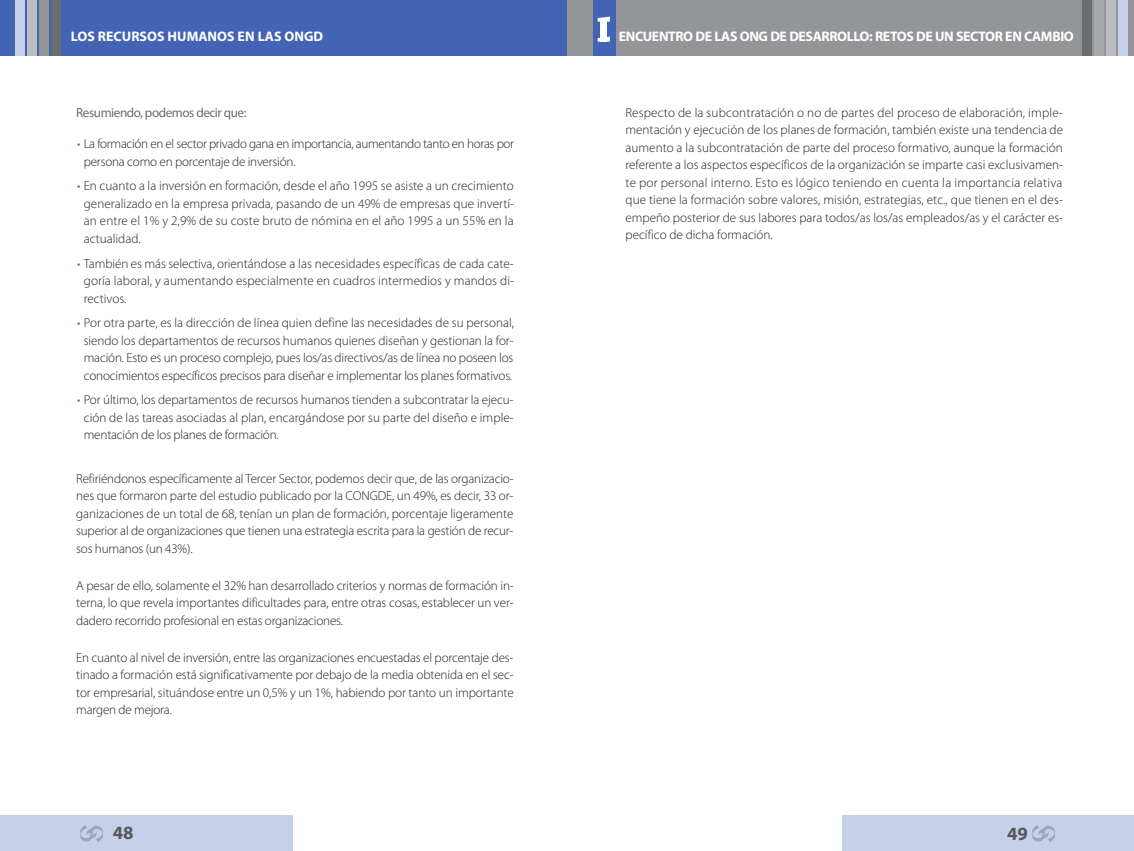
<style>
.page{position:relative;width:1134px;height:851px;background:#fff}
.page>*{position:absolute;margin:0;border:0;box-sizing:border-box;transform-origin:0 0}
.t1{font:700 18.75px "Myriad Pro";color:#57585a}
.t2{font:700 13.88px "Myriad Pro";letter-spacing:-.03em;color:#fff}
.t3{font:700 13.88px "Myriad Pro";color:#fff}
.t4{font:300 13.12px/17.5px "Myriad Pro";letter-spacing:-.015em;color:#231f20;text-align:justify}
.t5{font:13.12px "Myriad Pro";letter-spacing:-.03em;color:#6c6d70}
.s1{color:#4363b5}
</style>
<div class="page">
<div style="left:842px;top:814px;width:292px;height:36px;background:#c7d0e9"></div>
<svg style="left:1032px;top:829px;width:19px;height:13px"></svg>
<img style="left:1033px;top:825px;width:22px;height:16px">
<div style="left:567px;top:0;width:567px;height:55px;background:#939598"></div>
<div style="left:593px;top:0;width:22px;height:55px;background:#4363b5"></div>
<div style="left:601px;top:18px;width:6px;height:23px;background:#fff"></div>
<svg style="left:598px;top:37px;width:12px;height:5px"></svg>
<svg style="left:598px;top:17px;width:12px;height:5px"></svg>
<div style="left:1082px;top:0;width:9px;height:55px;background:#6c6d70"></div>
<div style="left:1094px;top:0;width:9px;height:55px;background:#a8a9ad"></div>
<div style="left:1107px;top:0;width:9px;height:55px;background:#bcbdc0"></div>
<div style="left:1118px;top:0;width:9px;height:55px;background:#c7d0e9"></div>
<div style="left:0;top:814px;width:292px;height:36px;background:#c7d0e9"></div>
<img style="left:80px;top:825px;width:22px;height:16px">
<div style="left:0;top:0;width:567px;height:55px;background:#4363b5"></div>
<div style="left:52px;top:0;width:9px;height:55px;background:#6c6d70"></div>
<div style="left:40px;top:0;width:9px;height:55px;background:#939598"></div>
<div style="left:27px;top:0;width:9px;height:55px;background:#bcbdc0"></div>
<div style="left:15px;top:0;width:9px;height:55px;background:#c7d0e9"></div>
<p class="t3" style="left:71px;top:31px;width:254px">LOS RECURSOS HUMANOS EN LAS ONGD</p>
<p class="t2" style="left:619px;top:31px;width:457px">ENCUENTRO DE LAS ONG DE DESARROLLO: RETOS DE UN SECTOR EN CAMBIO</p>
<p class="t5" style="left:76px;top:107px;width:172px">Resumiendo, podemos decir que:</p>
<p class="t4" style="left:84px;top:136px;width:432px;text-indent:-6px"><span class="s1">•</span> La formación en el sector privado gana en importancia, aumentando tanto en horas por persona como en porcentaje de inversión.</p>
<p class="t4" style="left:84px;top:178px;width:432px;text-indent:-6px"><span class="s1">•</span> En cuanto a la inversión en formación, desde el año 1995 se asiste a un crecimiento generalizado en la empresa privada, pasando de un 49% de empresas que invertí&shy;an entre el 1% y 2,9% de su coste bruto de nómina en el año 1995 a un 55% en la actualidad.</p>
<p class="t4" style="left:84px;top:255px;width:432px;text-indent:-6px"><span class="s1">•</span> También es más selectiva, orientándose a las necesidades específicas de cada cate&shy;goría laboral, y aumentando especialmente en cuadros intermedios y mandos di&shy;rectivos.</p>
<p class="t4" style="left:77px;top:315px;width:438px;text-align:center"><span class="s1">•</span> Por otra parte, es la dirección de línea quien define las necesidades de su personal, siendo los departamentos de recursos humanos quienes diseñan y gestionan la for&shy;mación. Esto es un proceso complejo, pues los/as directivos/as de línea no poseen los conocimientos específicos precisos para diseñar e implementar los planes formativos.</p>
<p class="t4" style="left:84px;top:392px;width:432px;text-indent:-6px"><span class="s1">•</span> Por último, los departamentos de recursos humanos tienden a subcontratar la ejecu&shy;ción de las tareas asociadas al plan, encargándose por su parte del diseño e imple&shy;mentación de los planes de formación.</p>
<p class="t4" style="left:76px;top:470px;width:439px">Refiriéndonos específicamente al Tercer Sector, podemos decir que, de las organizacio&shy;nes que formaron parte del estudio publicado por la CONGDE, un 49%, es decir, 33 or&shy;ganizaciones de un total de 68, tenían un plan de formación, porcentaje ligeramente superior al de organizaciones que tienen una estrategia escrita para la gestión de recur&shy;sos humanos (un 43%).</p>
<p class="t4" style="left:76px;top:577px;width:439px">A pesar de ello, solamente el 32% han desarrollado criterios y normas de formación in&shy;terna, lo que revela importantes dificultades para, entre otras cosas, establecer un ver&shy;dadero recorrido profesional en estas organizaciones.</p>
<p class="t4" style="left:76px;top:649px;width:439px">En cuanto al nivel de inversión, entre las organizaciones encuestadas el porcentaje des&shy;tinado a formación está significativamente por debajo de la media obtenida en el sec&shy;tor empresarial, situándose entre un 0,5% y un 1%, habiendo por tanto un importante margen de mejora.</p>
<p class="t4" style="left:625px;top:104px;width:439px">Respecto de la subcontratación o no de partes del proceso de elaboración, imple&shy;mentación y ejecución de los planes de formación, también existe una tendencia de aumento a la subcontratación de parte del proceso formativo, aunque la formación referente a los aspectos específicos de la organización se imparte casi exclusivamen&shy;te por personal interno. Esto es lógico teniendo en cuenta la importancia relativa que tiene la formación sobre valores, misión, estrategias, etc., que tienen en el des&shy;empeño posterior de sus labores para todos/as los/as empleados/as y el carácter es&shy;pecífico de dicha formación.</p>
<h1 class="t1" style="left:113px;top:825px;width:22px">48</h1>
<h1 class="t1" style="left:1007px;top:826px;width:22px">49</h1>
</div>
